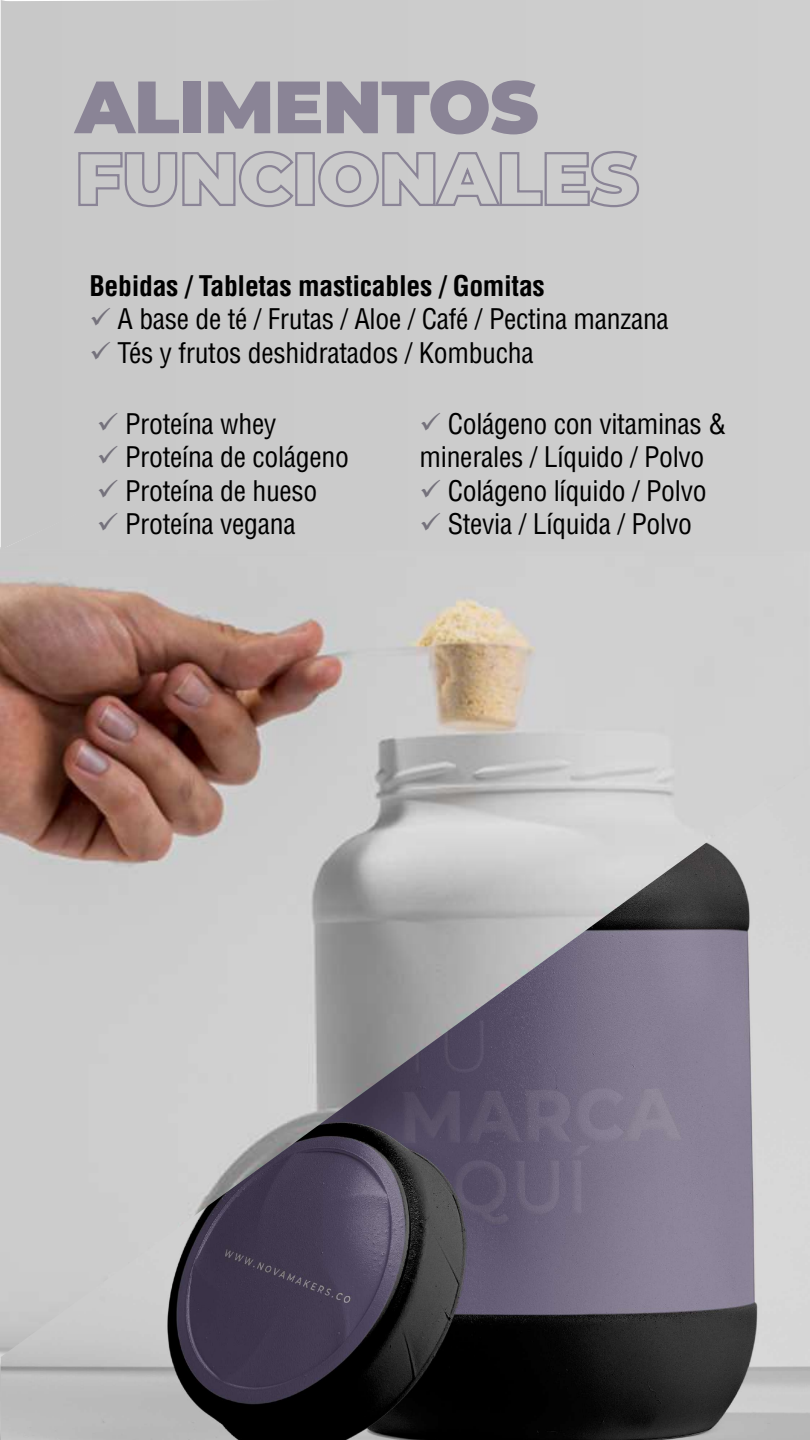
<style>
.page{position:relative;width:810px;height:1440px;background:#fff}
.page>*{position:absolute;margin:0;border:0;box-sizing:border-box;transform-origin:0 0}
.t1{font:900 73.88px "Montserrat";letter-spacing:-.01em;color:#8a8496}
.t2{font:condensed 27.75px/33.3px "Helvetica LT Std";letter-spacing:-.01em;color:#000}
.t3{font:700 condensed 27.75px "Helvetica LT Std";letter-spacing:-.01em;color:#000}
.s1{color:#75727c}
</style>
<div class="page">
<img style="left:0;top:548px;width:810px;height:892px">
<div style="left:1px;top:176px;width:809px;height:375px;background:#ccc"></div>
<div style="left:1px;top:0;width:809px;height:176px;background:#ccc"></div>
<svg style="left:77px;top:150px;width:218px;height:58px;background:#bebdc0"></svg>
<div style="left:295px;top:152px;width:20px;height:54px;border:2px solid #8a8496"></div>
<svg style="left:317px;top:150px;width:323px;height:58px;background:#c0bec2"></svg>
<img style="left:1px;top:767px;width:809px;height:673px">
<h1 class="t1" style="left:75px;top:52px;width:465px">ALIMENTOS</h1>
<p class="t3" style="left:89px;top:268px;width:457px">Bebidas / Tabletas masticables / Gomitas</p>
<p class="t2" style="left:89px;top:302px;width:581px"><span class="s1">✓</span> A base de té / Frutas / Aloe / Café / Pectina manzana</p>
<p class="t2" style="left:89px;top:336px;width:446px"><span class="s1">✓</span> Tés y frutos deshidratados / Kombucha</p>
<p class="t2" style="left:97px;top:407px;width:181px"><span class="s1">✓</span> Proteína whey</p>
<p class="t2" style="left:97px;top:440px;width:253px"><span class="s1">✓</span> Proteína de colágeno</p>
<p class="t2" style="left:97px;top:474px;width:222px"><span class="s1">✓</span> Proteína de hueso</p>
<p class="t2" style="left:97px;top:507px;width:200px"><span class="s1">✓</span> Proteína vegana</p>
<p class="t2" style="left:420px;top:407px;width:309px"><span class="s1">✓</span> Colágeno con vitaminas &amp; minerales / Líquido / Polvo</p>
<p class="t2" style="left:420px;top:474px;width:289px"><span class="s1">✓</span> Colágeno líquido / Polvo</p>
<p class="t2" style="left:420px;top:507px;width:274px"><span class="s1">✓</span> Stevia / Líquida / Polvo</p>
</div>
